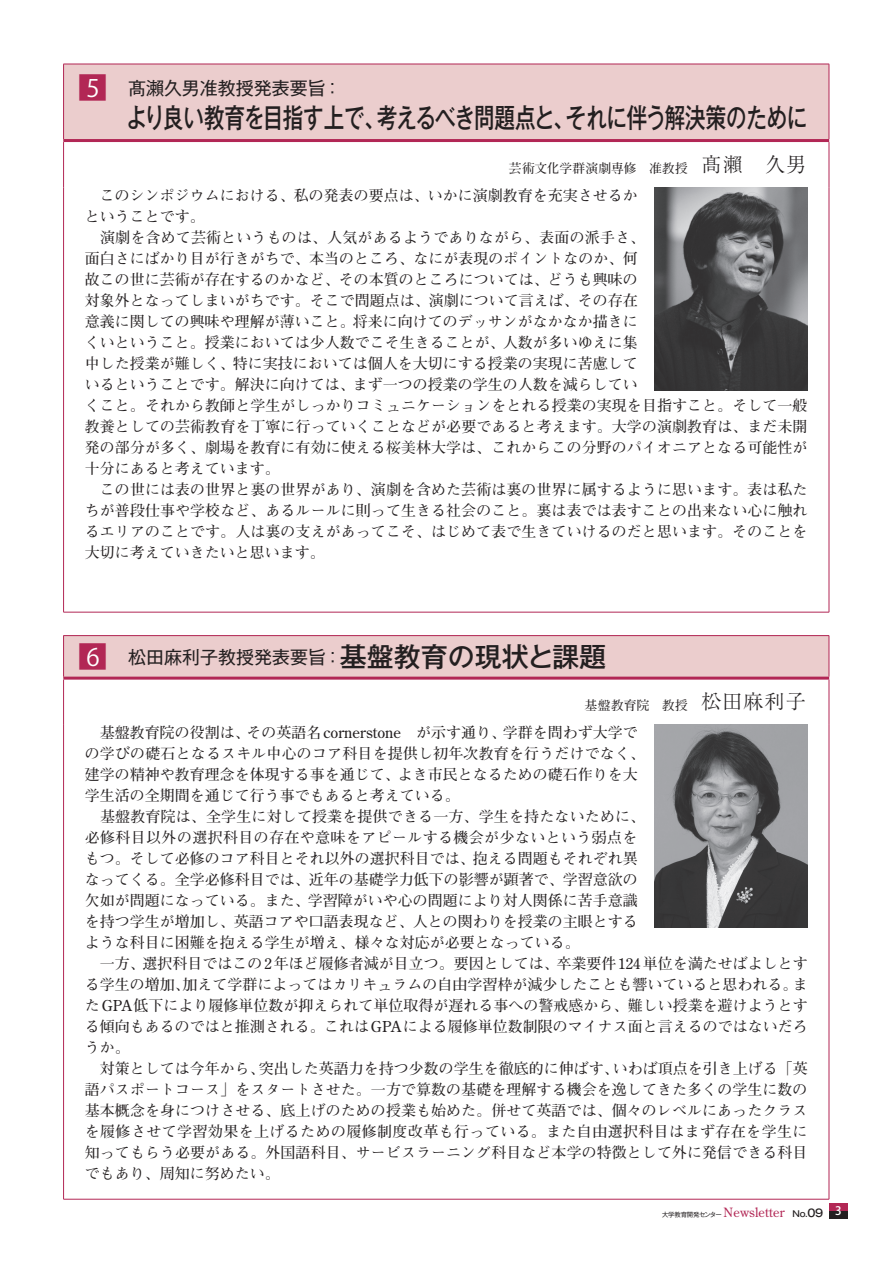
<style>
.page{position:relative;width:893px;height:1263px;background:#fff}
.page>*{position:absolute;margin:0;border:0;box-sizing:border-box;transform-origin:0 0}
.t1{font:500 27px "Gothic MB101 Pro";letter-spacing:-.02em;color:#231f20;scale:.76 1}
.t2{font:18px "Gothic MB101 Pro";color:#231f20}
.t3{font:700 15px/21px "Futo Min A101";color:#231f20}
.t4{font:700 12.75px "Futo Min A101";letter-spacing:.015em;color:#231f20}
.t5{font:6.45px "Gothic MB101 Pro";letter-spacing:-.04em;color:#231f20}
.s1{font-family:"Koz Go Pro";font-size:33px;color:#b22755}
.s2{font-family:"Koz Go Pro";font-size:24px;color:#fff}
.s3{font-family:"Ryumin Pro";font-weight:300;font-size:20.25px}
.s4{font-weight:500;font-size:27px}
.s5{font-family:"Futo Min A101";font-weight:700;font-size:12.75px;color:#b22755}
.s6{font-weight:500;font-size:8.55px}
.s7{font-weight:500;font-size:10.65px}
</style>
<div class="page">
<div style="left:829px;top:1203px;width:19px;height:8px;background:#b22755"></div>
<div style="left:829px;top:1211px;width:19px;height:7px;background:#231f20"></div>
<div style="left:64px;top:64px;width:765px;height:77px;background:#ebcdcd"></div>
<hr style="left:63px;top:64px;width:766px;height:1px;background:#b22755">
<hr style="left:63px;top:64px;width:1px;height:75px;background:#b22755">
<hr style="left:829px;top:64px;width:1px;height:75px;background:#b22755">
<hr style="left:63px;top:139px;width:766px;height:3px;background:#b22755">
<hr style="left:63px;top:142px;width:1px;height:45px;background:#b22755">
<hr style="left:829px;top:142px;width:1px;height:45px;background:#b22755">
<hr style="left:63px;top:187px;width:1px;height:425px;background:#b22755">
<hr style="left:829px;top:187px;width:1px;height:425px;background:#b22755">
<hr style="left:63px;top:612px;width:766px;height:1px;background:#b22755">
<div style="left:64px;top:636px;width:765px;height:42px;background:#ebcdcd"></div>
<hr style="left:63px;top:635px;width:766px;height:1px;background:#b22755">
<hr style="left:63px;top:636px;width:1px;height:41px;background:#b22755">
<hr style="left:829px;top:636px;width:1px;height:41px;background:#b22755">
<hr style="left:63px;top:677px;width:766px;height:3px;background:#b22755">
<hr style="left:63px;top:680px;width:1px;height:45px;background:#b22755">
<hr style="left:829px;top:680px;width:1px;height:45px;background:#b22755">
<hr style="left:63px;top:725px;width:1px;height:474px;background:#b22755">
<hr style="left:829px;top:725px;width:1px;height:474px;background:#b22755">
<hr style="left:63px;top:1199px;width:766px;height:1px;background:#b22755">
<img style="left:655px;top:187px;width:153px;height:203px">
<img style="left:655px;top:725px;width:153px;height:202px">
<p class="t2" style="left:76px;top:73px;width:267px"><span class="s1">■</span><span class="s2">5</span> 髙瀨久男准教授発表要旨：</p>
<h1 class="t1" style="left:126px;top:95px;width:898px">より良い教育を目指す上で、考えるべき問題点と、それに伴う解決策のために</h1>
<p class="t4" style="left:509px;top:160px;width:299px">芸術文化学群演劇専修　准教授 <span class="s3">髙瀨　久男</span></p>
<p class="t3" style="left:85px;top:185px;width:724px">　このシンポジウムにおける、私の発表の要点は、いかに演劇教育を充実させるか<br>ということです。<br>　演劇を含めて芸術というものは、人気があるようでありながら、表面の派手さ、<br>面白さにばかり目が行きがちで、本当のところ、なにが表現のポイントなのか、何<br>故この世に芸術が存在するのかなど、その本質のところについては、どうも興味の<br>対象外となってしまいがちです。そこで問題点は、演劇について言えば、その存在<br>意義に関しての興味や理解が薄いこと。将来に向けてのデッサンがなかなか描きに<br>くいということ。授業においては少人数でこそ生きることが、人数が多いゆえに集<br>中した授業が難しく、特に実技においては個人を大切にする授業の実現に苦慮して<br>いるということです。解決に向けては、まず一つの授業の学生の人数を減らしてい<br>くこと。それから教師と学生がしっかりコミュニケーションをとれる授業の実現を目指すこと。そして一般教養としての芸術教育を丁寧に行っていくことなどが必要であると考えます。大学の演劇教育は、まだ未開発の部分が多く、劇場を教育に有効に使える桜美林大学は、これからこの分野のパイオニアとなる可能性が十分にあると考えています。<br>　この世には表の世界と裏の世界があり、演劇を含めた芸術は裏の世界に属するように思います。表は私たちが普段仕事や学校など、あるルールに則って生きる社会のこと。裏は表では表すことの出来ない心に触れるエリアのことです。人は裏の支えがあってこそ、はじめて表で生きていけるのだと思います。そのことを大切に考えていきたいと思います。</p>
<p class="t2" style="left:76px;top:642px;width:531px"><span class="s1">■</span><span class="s2">6</span> 松田麻利子教授発表要旨：<span class="s4">基盤教育の現状と課題</span></p>
<p class="t4" style="left:584px;top:697px;width:223px">基盤教育院　教授 <span class="s3">松田麻利子</span></p>
<p class="t3" style="left:85px;top:722px;width:724px">　基盤教育院の役割は、その英語名 cornerstone　が示す通り、学群を問わず大学で<br>の学びの礎石となるスキル中心のコア科目を提供し初年次教育を行うだけでなく、<br>建学の精神や教育理念を体現する事を通じて、よき市民となるための礎石作りを大<br>学生活の全期間を通じて行う事でもあると考えている。<br>　基盤教育院は、全学生に対して授業を提供できる一方、学生を持たないために、<br>必修科目以外の選択科目の存在や意味をアピールする機会が少ないという弱点を<br>もつ。そして必修のコア科目とそれ以外の選択科目では、抱える問題もそれぞれ異<br>なってくる。全学必修科目では、近年の基礎学力低下の影響が顕著で、学習意欲の<br>欠如が問題になっている。また、学習障がいや心の問題により対人関係に苦手意識<br>を持つ学生が増加し、英語コアや口語表現など、人との関わりを授業の主眼とする<br>ような科目に困難を抱える学生が増え、様々な対応が必要となっている。<br>　一方、選択科目ではこの 2 年ほど履修者減が目立つ。要因としては、卒業要件 124 単位を満たせばよしとする学生の増加、加えて学群によってはカリキュラムの自由学習枠が減少したことも響いていると思われる。また GPA 低下により履修単位数が抑えられて単位取得が遅れる事への警戒感から、難しい授業を避けようとする傾向もあるのではと推測される。これはGPAによる履修単位数制限のマイナス面と言えるのではないだろうか。<br>　対策としては今年から、突出した英語力を持つ少数の学生を徹底的に伸ばす、いわば頂点を引き上げる「英語パスポートコース」をスタートさせた。一方で算数の基礎を理解する機会を逸してきた多くの学生に数の基本概念を身につけさせる、底上げのための授業も始めた。併せて英語では、個々のレベルにあったクラスを履修させて学習効果を上げるための履修制度改革も行っている。また自由選択科目はまず存在を学生に知ってもらう必要がある。外国語科目、サービスラーニング科目など本学の特徴として外に発信できる科目でもあり、周知に努めたい。</p>
<p class="t5" style="left:662px;top:1210px;width:181px">大学教育開発センター <span class="s5">Newsletter</span> <span class="s6">No.</span><span class="s7">09</span> <sup>3</sup></p>
</div>
